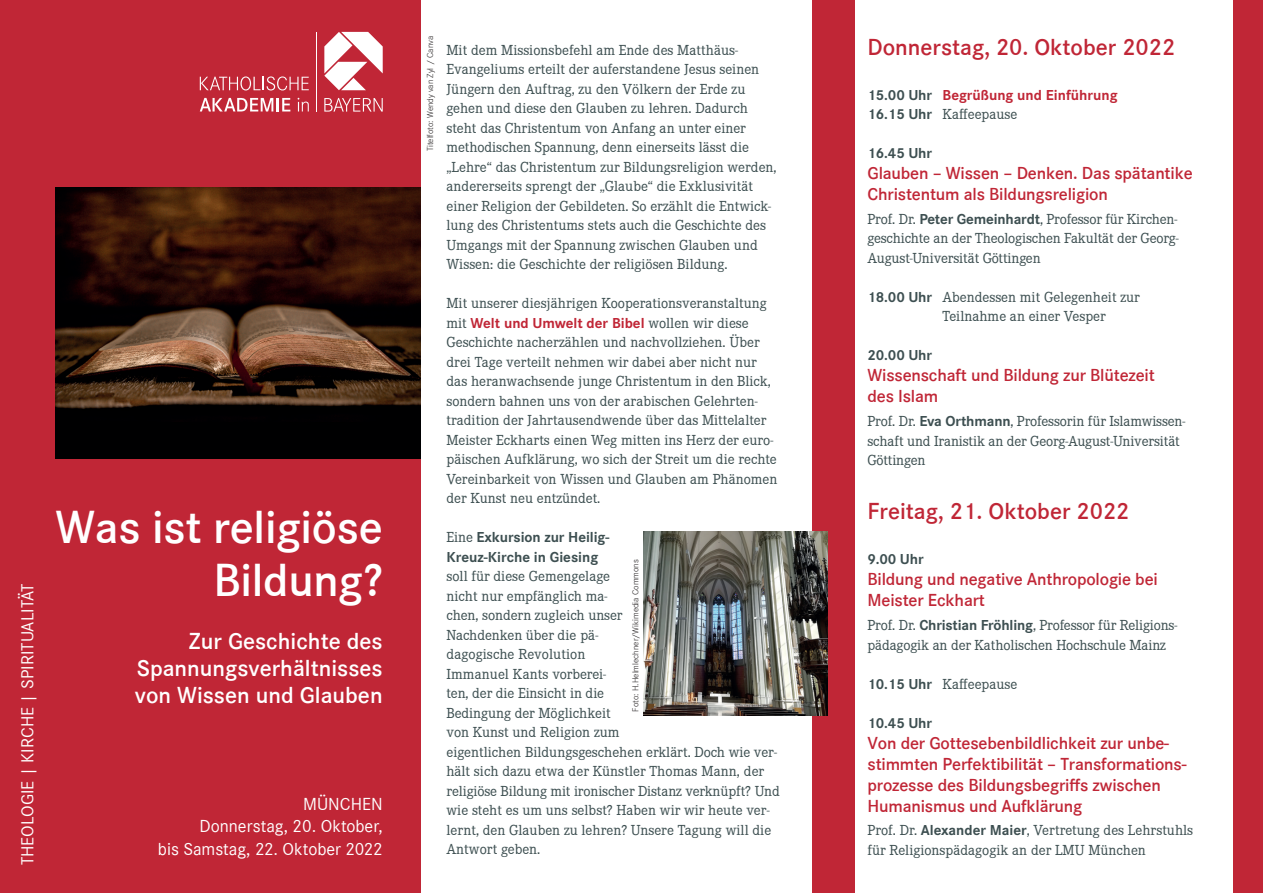
<style>
.page{position:relative;width:1263px;height:893px;background:#fff}
.page>*{position:absolute;margin:0;border:0;box-sizing:border-box;transform-origin:0 0}
.t1{font:600 48px/52.5px "Corporate S";letter-spacing:-.005em;color:#fff;text-align:right}
.t2{font:600 24px/27px "Corporate S";color:#fff;text-align:justify}
.t3{font:600 24px "Corporate S";color:#c02636}
.t4{font:600 18px/21px "Corporate S";letter-spacing:-.01em;color:#c02636}
.t5{font:18px/22.5px "Corporate S";color:#fff;text-align:right}
.t6{font:15px/19.5px "Corporate E";color:#3d4f51}
.t7{font:700 15px/19.5px "Corporate S";letter-spacing:-.005em;color:#3d4f51}
.t8{font:700 15px "Corporate S";color:#c02636}
.t9{font:300 9px "Corporate S";color:#231f20}
.s1{font-family:"Corporate E";font-weight:400;color:#3d4f51}
.s2{font-family:"Corporate E";font-weight:400}
.s3{color:#3d4f51}
.s4{font-family:"Corporate S";font-weight:700}
</style>
<div class="page">
<div style="left:0;top:0;width:421px;height:893px;background:#c02636"></div>
<div style="left:812px;top:0;width:43px;height:893px;background:#c02636"></div>
<div style="left:1233px;top:0;width:30px;height:893px;background:#c02636"></div>
<img style="left:55px;top:187px;width:366px;height:271px">
<img style="left:643px;top:532px;width:184px;height:184px">
<svg style="left:324px;top:32px;width:59px;height:58px"></svg>
<svg style="left:324px;top:98px;width:59px;height:14px"></svg>
<svg style="left:200px;top:98px;width:90px;height:13px"></svg>
<svg style="left:298px;top:98px;width:11px;height:13px"></svg>
<svg style="left:200px;top:76px;width:109px;height:14px"></svg>
<hr style="left:316px;top:32px;width:1px;height:79px;background:#fff">
<p class="t5" style="left:16px;top:865px;width:283px;rotate:-90deg">THEOLOGIE | KIRCHE | SPIRITUALITÄT</p>
<h1 class="t1" style="left:55px;top:499px;width:329px">Was ist religiöse<br>Bildung?</h1>
<h2 class="t2" style="left:135px;top:626px;width:249px;text-indent:54px">Zur Geschichte des Spannungsverhältnisses von Wissen und Glauben</h2>
<p class="t5" style="left:158px;top:792px;width:226px">MÜNCHEN<br>Donnerstag, 20. Oktober,<br>bis Samstag, 22. Oktober 2022</p>
<p class="t9" style="left:424px;top:151px;width:117px;rotate:-90deg">Titelfoto: Wendy van Zyl / Canva</p>
<p class="t6" style="left:446px;top:40px;width:332px">Mit dem Missionsbefehl am Ende des Matthäus-Evangeliums erteilt der auferstandene Jesus seinen Jüngern den Auftrag, zu den Völkern der Erde zu gehen und diese den Glauben zu lehren. Dadurch steht das Christentum von Anfang an unter einer methodischen Spannung, denn einerseits lässt die „Lehre“ das Christentum zur Bildungsreligion werden, andererseits sprengt der „Glaube“ die Exklusivität einer Religion der Gebildeten. So erzählt die Entwick&shy;lung des Christentums stets auch die Geschichte des Umgangs mit der Spannung zwischen Glauben und Wissen: die Geschichte der religiösen Bildung.</p>
<p class="t6" style="left:446px;top:293px;width:322px">Mit unserer diesjährigen Kooperationsveranstaltung</p>
<p class="t8" style="left:446px;top:312px;width:304px"><span class="s1">mit</span> Welt und Umwelt der Bibel <span class="s1">wollen wir diese</span></p>
<p class="t6" style="left:446px;top:332px;width:332px">Geschichte nacherzählen und nachvollziehen. Über drei Tage verteilt nehmen wir dabei aber nicht nur das heranwachsende junge Christentum in den Blick, sondern bahnen uns von der arabischen Gelehrten&shy;tradition der Jahrtausendwende über das Mittelalter Meister Eckharts einen Weg mitten ins Herz der euro&shy;päischen Aufklärung, wo sich der Streit um die rechte Vereinbarkeit von Wissen und Glauben am Phänomen der Kunst neu entzündet.</p>
<p class="t7" style="left:446px;top:527px;width:164px"><span class="s2">Eine</span> Exkursion zur Heilig-<br>Kreuz-Kirche in Giesing</p>
<p class="t6" style="left:446px;top:566px;width:335px">soll für diese Gemengelage<br>nicht nur empfänglich ma-<br>chen, sondern zugleich unser<br>Nachdenken über die pä-<br>dagogische Revolution<br>Immanuel Kants vorberei-<br>ten, der die Einsicht in die<br>Bedingung der Möglichkeit<br>von Kunst und Religion zum<br>eigentlichen Bildungsgeschehen erklärt. Doch wie ver&shy;hält sich dazu etwa der Künstler Thomas Mann, der religiöse Bildung mit ironischer Distanz verknüpft? Und wie steht es um uns selbst? Haben wir wir heute ver&shy;lernt, den Glauben zu lehren? Unsere Tagung will die Antwort geben.</p>
<p class="t9" style="left:630px;top:712px;width:154px;rotate:-90deg">Foto: H.Helmlechner/Wikimedia Commons</p>
<h2 class="t3" style="left:867px;top:31px;width:309px">Donnerstag, 20. Oktober 2022</h2>
<p class="t8" style="left:867px;top:84px;width:252px"><span class="s3">15.00 Uhr</span> Begrüßung und Einführung</p>
<p class="t6" style="left:867px;top:104px;width:151px"><span class="s4">16.15 Uhr</span> Kaffeepause</p>
<p class="t7" style="left:867px;top:143px;width:66px">16.45 Uhr</p>
<p class="t4" style="left:867px;top:162px;width:327px">Glauben – Wissen – Denken. Das spätantike<br>Christentum als Bildungsreligion</p>
<p class="t6" style="left:867px;top:209px;width:313px;text-align:justify">Prof. Dr. <span class="s4">Peter Gemeinhardt</span>, Professor für Kirchen&shy;geschichte an der Theologischen Fakultät der Georg-August-Universität Göttingen</p>
<p class="t6" style="left:942px;top:287px;width:199px;text-indent:-75px"><span class="s4">18.00 Uhr</span> Abendessen mit Gelegenheit zur<br>Teilnahme an einer Vesper</p>
<p class="t7" style="left:867px;top:345px;width:66px">20.00 Uhr</p>
<p class="t4" style="left:867px;top:364px;width:289px">Wissenschaft und Bildung zur Blütezeit des Islam</p>
<p class="t6" style="left:867px;top:411px;width:319px">Prof. Dr. <span class="s4">Eva Orthmann</span>, Professorin für Islamwissen&shy;schaft und Iranistik an der Georg-August-Universität<br>Göttingen</p>
<h2 class="t3" style="left:867px;top:495px;width:264px">Freitag, 21. Oktober 2022</h2>
<p class="t7" style="left:867px;top:549px;width:58px">9.00 Uhr</p>
<p class="t4" style="left:867px;top:568px;width:292px">Bildung und negative Anthropologie bei<br>Meister Eckhart</p>
<p class="t6" style="left:867px;top:615px;width:311px">Prof. Dr. <span class="s4">Christian Fröhling</span>, Professor für Religions&shy;pädagogik an der Katholischen Hochschule Mainz</p>
<p class="t6" style="left:867px;top:673px;width:151px"><span class="s4">10.15 Uhr</span> Kaffeepause</p>
<p class="t7" style="left:867px;top:712px;width:66px">10.45 Uhr</p>
<p class="t4" style="left:867px;top:731px;width:320px">Von der Gottesebenbildlichkeit zur unbe&shy;stimmten Perfektibilität – Transformations&shy;prozesse des Bildungsbegriffs zwischen Humanismus und Aufklärung</p>
<p class="t6" style="left:867px;top:820px;width:327px">Prof. Dr. <span class="s4">Alexander Maier</span>, Vertretung des Lehrstuhls für Religionspädagogik an der LMU München</p>
</div>
